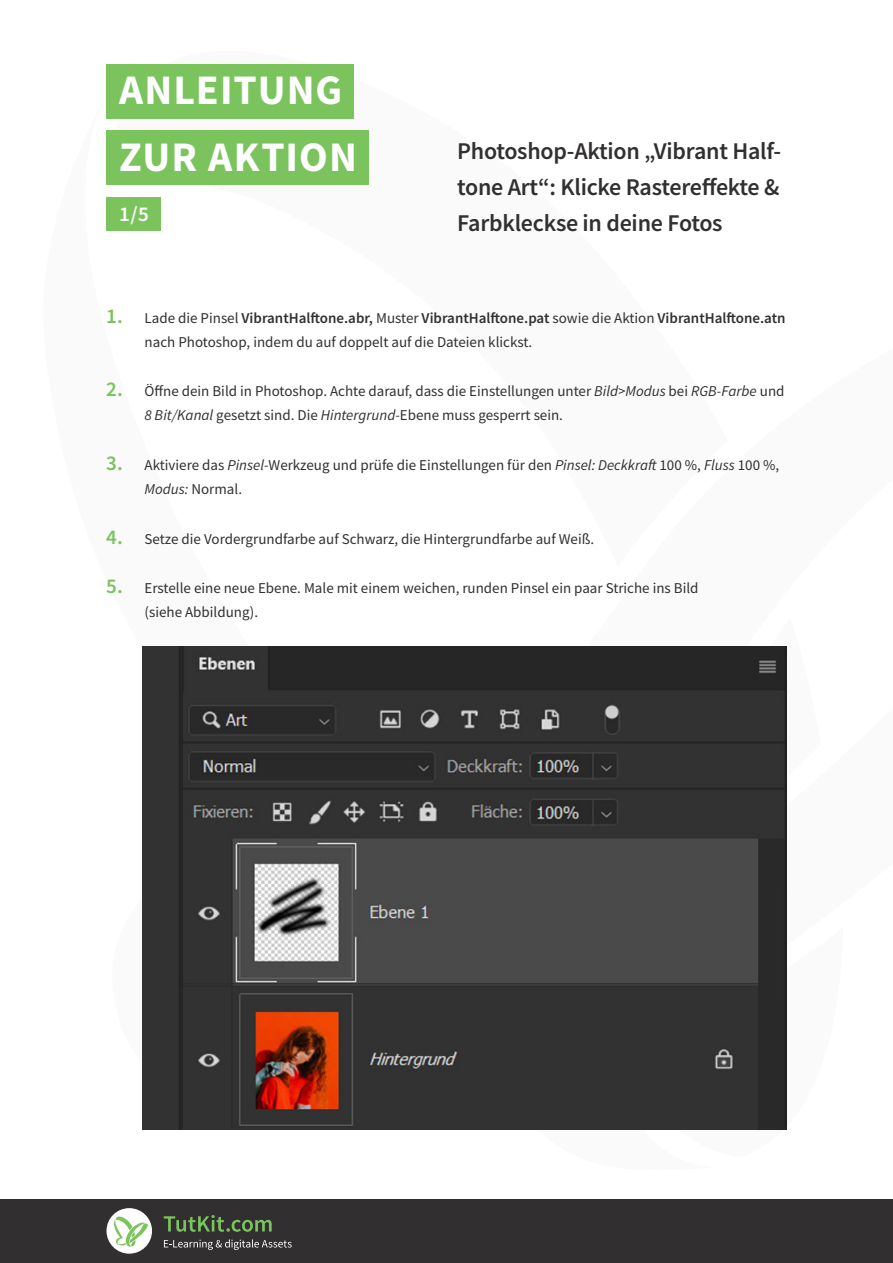
<style>
.page{position:relative;width:893px;height:1263px;background:#fff}
.page>*{position:absolute;margin:0;border:0;box-sizing:border-box;transform-origin:0 0}
.t1{font:700 42px/66.8px "Source Sans Pro";letter-spacing:.025em;color:#fff}
.t2{font:600 24px/36px "Source Sans Pro";letter-spacing:-.01em;color:#312f30;text-align:justify}
.t3{font:600 21px "Source Sans Pro";color:#fff}
.t4{font:15px/24px "Source Sans Pro";color:#312f30}
.s1{font-weight:600;font-size:21px;color:#7bc35c}
.s2{font-weight:600}
.s3{font-style:italic}
</style>
<div class="page">
<svg style="left:206px;top:1129px;width:281px;height:1px"></svg>
<div style="left:106px;top:64px;width:248px;height:55px;background:#7bc35c"></div>
<div style="left:106px;top:131px;width:262px;height:54px;background:#7bc35c"></div>
<div style="left:0;top:1199px;width:893px;height:64px;background:#312f30"></div>
<div style="left:106px;top:1208px;width:46px;height:46px;background:#fff;border-radius:50%"></div>
<svg style="left:114px;top:1216px;width:35px;height:30px"></svg>
<svg style="left:164px;top:1239px;width:128px;height:11px"></svg>
<svg style="left:164px;top:1215px;width:108px;height:17px"></svg>
<div style="left:106px;top:197px;width:55px;height:34px;background:#7bc35c"></div>
<img style="left:142px;top:646px;width:645px;height:483px">
<h1 class="t1" style="left:119px;top:56px;width:239px">ANLEITUNG<br>ZUR AKTION</h1>
<h3 class="t3" style="left:119px;top:201px;width:32px">1/5</h3>
<h2 class="t2" style="left:457px;top:133px;width:325px">Photoshop-Aktion „Vibrant Half&shy;tone Art“: Klicke Rastereffekte &amp; Farbkleckse in deine Fotos</h2>
<p class="t4" style="left:145px;top:306px;width:642px;text-indent:-38px"><span class="s1">1.</span> Lade die Pinsel <span class="s2">VibrantHalftone.abr,</span> Muster <span class="s2">VibrantHalftone.pat</span> sowie die Aktion <span class="s2">VibrantHalftone.atn </span>nach Photoshop, indem du auf doppelt auf die Dateien klickst.</p>
<p class="t4" style="left:145px;top:379px;width:641px;text-indent:-38px"><span class="s1">2.</span> Öffne dein Bild in Photoshop. Achte darauf, dass die Einstellungen unter <span class="s3">Bild&gt;Modus</span> bei <span class="s3">RGB-Farbe</span> und<br><span class="s3">8 Bit/Kanal</span> gesetzt sind. Die <span class="s3">Hintergrund-</span>Ebene muss gesperrt sein.</p>
<p class="t4" style="left:145px;top:453px;width:636px;text-indent:-38px"><span class="s1">3.</span> Aktiviere das <span class="s3">Pinsel-</span>Werkzeug und prüfe die Einstellungen für den <span class="s3">Pinsel: Deckkraft</span> 100 %, <span class="s3">Fluss</span> 100 %,<br><span class="s3">Modus:</span> Normal.</p>
<p class="t4" style="left:106px;top:526px;width:489px"><span class="s1">4.</span> Setze die Vordergrundfarbe auf Schwarz, die Hintergrundfarbe auf Weiß.</p>
<p class="t4" style="left:145px;top:576px;width:555px;text-indent:-38px"><span class="s1">5.</span> Erstelle eine neue Ebene. Male mit einem weichen, runden Pinsel ein paar Striche ins Bild (siehe Abbildung).</p>
</div>
